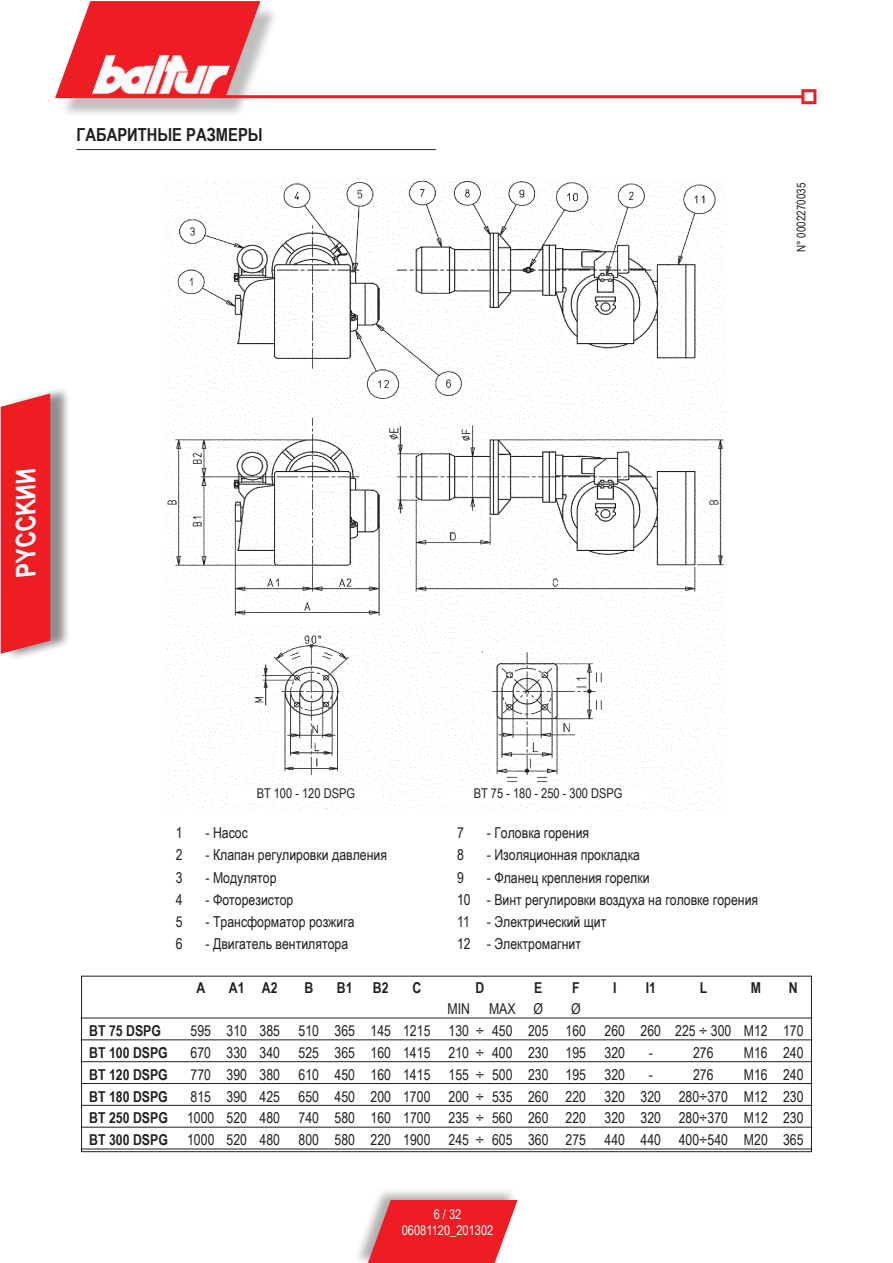
<style>
.page{position:relative;width:893px;height:1263px;background:#fff}
.page>*{position:absolute;margin:0;border:0;box-sizing:border-box;transform-origin:0 0}
.t1{font:italic 700 27px "Arial Narrow";color:#fff}
.t2{font:700 18px "Arial Narrow";color:#231f20}
.t3{font:15px/22.2px "Arial Narrow";color:#231f20}
.t4{font:700 15px "Arial Narrow";color:#231f20}
.t5{font:13.5px "Arial Narrow";color:#231f20}
.t6{font:13.5px/16.5px "Arial Narrow";color:#fff;text-align:center}
.t7{font:12px "Arial Narrow";color:#231f20}
</style>
<div class="page">
<div style="left:353px;top:1187px;width:164px;height:76px;background:#231f20;opacity:.35"></div>
<svg style="left:368px;top:1200px;width:150px;height:63px;background:#ec3c41"></svg>
<div style="left:60px;top:5px;width:220px;height:113px;background:#231f20;opacity:.29"></div>
<svg style="left:55px;top:1px;width:205px;height:97px;background:#ed4b50"></svg>
<hr style="left:221px;top:95px;width:582px;height:3px;background:#ee1d23">
<div style="left:801px;top:89px;width:15px;height:15px;border:3px solid #ee1d23"></div>
<img style="left:92px;top:55px;width:142px;height:40px">
<img style="left:165px;top:180px;width:560px;height:630px">
<div style="left:5px;top:386px;width:66px;height:275px;background:#231f20;opacity:.3"></div>
<div style="left:1px;top:394px;width:49px;height:259px;background:#ee1d23"></div>
<hr style="left:77px;top:149px;width:359px;height:1px;background:#231f20">
<hr style="left:81px;top:1018px;width:731px;height:1px;background:#231f20">
<hr style="left:81px;top:1039px;width:731px;height:1px;background:#231f20">
<hr style="left:81px;top:1061px;width:731px;height:1px;background:#231f20">
<hr style="left:81px;top:1083px;width:731px;height:1px;background:#231f20">
<hr style="left:81px;top:1105px;width:731px;height:1px;background:#231f20">
<hr style="left:81px;top:1127px;width:731px;height:1px;background:#231f20">
<hr style="left:81px;top:1148px;width:731px;height:1px;background:#231f20">
<div style="left:81px;top:976px;width:731px;height:176px;border:1px solid #231f20"></div>
<div style="left:229px;top:788px;width:153px;height:13px;background:#fff"></div>
<div style="left:442px;top:788px;width:212px;height:13px;background:#fff"></div>
<p class="t2" style="left:77px;top:121px;width:188px">ГАБАРИТНЫЕ РАЗМЕРЫ</p>
<p class="t7" style="left:792px;top:252px;width:71px;rotate:-90deg">N° 0002270035</p>
<h1 class="t1" style="left:5px;top:576px;width:121px;rotate:-90deg">PYCCKИИ</h1>
<h1 class="t1" style="left:5px;top:570px;width:110px;rotate:-90deg">ENGLISH</h1>
<p class="t5" style="left:257px;top:784px;width:100px">BT 100 - 120 DSPG</p>
<p class="t5" style="left:474px;top:784px;width:150px">BT 75 - 180 - 250 - 300 DSPG</p>
<p class="t3" style="left:176px;top:821px;width:8px">1</p>
<p class="t3" style="left:206px;top:821px;width:44px">- Насос</p>
<p class="t3" style="left:176px;top:843px;width:8px">2</p>
<p class="t3" style="left:206px;top:843px;width:183px">- Клапан регулировки давления</p>
<p class="t3" style="left:176px;top:865px;width:8px">3</p>
<p class="t3" style="left:206px;top:865px;width:73px">- Модулятор</p>
<p class="t3" style="left:176px;top:888px;width:8px">4</p>
<p class="t3" style="left:206px;top:888px;width:89px">- Фоторезистор</p>
<p class="t3" style="left:176px;top:910px;width:8px">5</p>
<p class="t3" style="left:206px;top:910px;width:151px">- Трансформатор розжига</p>
<p class="t3" style="left:176px;top:932px;width:8px">6</p>
<p class="t3" style="left:206px;top:932px;width:144px">- Двигатель вентилятора</p>
<p class="t3" style="left:457px;top:821px;width:8px">7</p>
<p class="t3" style="left:487px;top:821px;width:104px">- Головка горения</p>
<p class="t3" style="left:457px;top:843px;width:8px">8</p>
<p class="t3" style="left:487px;top:843px;width:155px">- Изоляционная прокладка</p>
<p class="t3" style="left:457px;top:865px;width:8px">9</p>
<p class="t3" style="left:457px;top:865px;width:303px;text-indent:30px">- Фланец крепления горелки<br>10 - Винт регулировки воздуха на головке горения<br>11 - Электрический щит<br>12 - Электромагнит</p>
<p class="t4" style="left:197px;top:976px;width:10px">A</p>
<p class="t4" style="left:229px;top:976px;width:50px">A1 A2</p>
<p class="t4" style="left:304px;top:976px;width:10px">B</p>
<p class="t4" style="left:337px;top:976px;width:17px">B1</p>
<p class="t4" style="left:373px;top:976px;width:17px">B2</p>
<p class="t4" style="left:412px;top:976px;width:10px">C</p>
<p class="t4" style="left:475px;top:976px;width:10px">D</p>
<p class="t4" style="left:534px;top:976px;width:10px">E</p>
<p class="t4" style="left:572px;top:976px;width:9px">F</p>
<p class="t4" style="left:613px;top:976px;width:5px">I</p>
<p class="t4" style="left:646px;top:976px;width:12px">I1</p>
<p class="t4" style="left:700px;top:976px;width:9px">L</p>
<p class="t4" style="left:751px;top:976px;width:12px">M</p>
<p class="t4" style="left:789px;top:976px;width:10px">N</p>
<p class="t3" style="left:448px;top:997px;width:24px">MIN</p>
<p class="t3" style="left:489px;top:997px;width:56px">MAX Ø</p>
<p class="t3" style="left:571px;top:997px;width:11px">Ø</p>
<p class="t4" style="left:89px;top:1019px;width:73px">BT 75 DSPG</p>
<p class="t3" style="left:191px;top:1019px;width:615px">595 310 385 510 365 145 1215 130 ÷ 450 205 160 260 260 225 ÷ 300 M12 170</p>
<p class="t4" style="left:89px;top:1041px;width:80px">BT 100 DSPG</p>
<p class="t3" style="left:191px;top:1041px;width:436px">670 330 340 525 365 160 1415 210 ÷ 400 230 195 320</p>
<p class="t3" style="left:649px;top:1041px;width:6px">-</p>
<p class="t3" style="left:693px;top:1041px;width:22px">276</p>
<p class="t3" style="left:744px;top:1041px;width:61px">M16 240</p>
<p class="t4" style="left:89px;top:1063px;width:80px">BT 120 DSPG</p>
<p class="t3" style="left:191px;top:1063px;width:436px">770 390 380 610 450 160 1415 155 ÷ 500 230 195 320</p>
<p class="t3" style="left:649px;top:1063px;width:6px">-</p>
<p class="t3" style="left:693px;top:1063px;width:22px">276</p>
<p class="t3" style="left:744px;top:1063px;width:61px">M16 240</p>
<p class="t4" style="left:89px;top:1085px;width:80px">BT 180 DSPG</p>
<p class="t3" style="left:191px;top:1084px;width:615px">815 390 425 650 450 200 1700 200 ÷ 535 260 220 320 320 280÷370 M12 230</p>
<p class="t4" style="left:89px;top:1107px;width:80px">BT 250 DSPG</p>
<p class="t3" style="left:187px;top:1106px;width:618px">1000 520 480 740 580 160 1700 235 ÷ 560 260 220 320 320 280÷370 M12 230</p>
<p class="t4" style="left:89px;top:1128px;width:80px">BT 300 DSPG</p>
<p class="t3" style="left:187px;top:1128px;width:618px">1000 520 480 800 580 220 1900 245 ÷ 605 360 275 440 440 400÷540 M20 365</p>
<p class="t6" style="left:402px;top:1205px;width:93px">6 / 32<br>06081120_201302</p>
</div>
